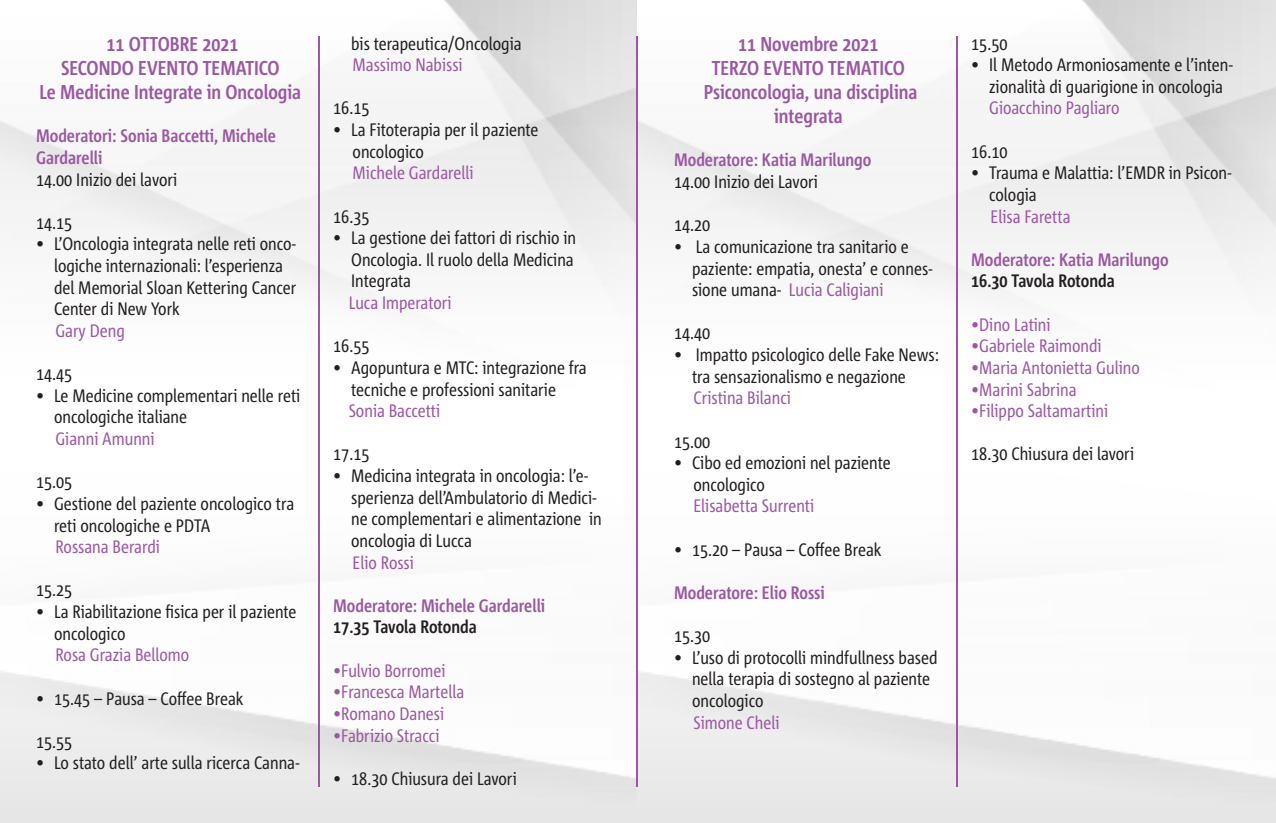
<style>
.page{position:relative;width:1276px;height:823px;background:#fff}
.page>*{position:absolute;margin:0;border:0;box-sizing:border-box;transform-origin:0 0}
.t1{font:700 20px "Corpid Cd OT";color:#9b57a3}
.t2{font:18px/21.6px "Corpid Cd OT";color:#231f20}
.t3{font:18px "Corpid Cd OT";color:#9b57a3}
.t4{font:700 18px/21.6px "Corpid Cd OT";color:#9b57a3}
.t5{font:700 18px "Corpid Cd OT";color:#231f20}
.s1{color:#9b57a3}
</style>
<div class="page">
<img style="left:0;top:0;width:1276px;height:822px">
<div style="left:318px;top:36px;width:2px;height:750px;border:1px solid #9b57a3"></div>
<div style="left:956px;top:36px;width:2px;height:750px;border:1px solid #9b57a3"></div>
<div style="left:636px;top:36px;width:2px;height:750px;border:1px solid #9b57a3"></div>
<p class="t1" style="left:107px;top:32px;width:133px">11 OTTOBRE 2021</p>
<p class="t1" style="left:61px;top:56px;width:220px">SECONDO EVENTO TEMATICO</p>
<p class="t1" style="left:40px;top:80px;width:263px">Le Medicine Integrate in Oncologia</p>
<p class="t4" style="left:36px;top:125px;width:241px">Moderatori: Sonia Baccetti, Michele<br>Gardarelli</p>
<p class="t2" style="left:36px;top:168px;width:143px">14.00 Inizio dei lavori</p>
<p class="t2" style="left:36px;top:211px;width:38px">14.15</p>
<p class="t2" style="left:54px;top:233px;width:244px;text-indent:-18px">• L’Oncologia integrata nelle reti onco&shy;logiche internazionali: l’esperienza del Memorial Sloan Kettering Cancer Center di New York</p>
<p class="t3" style="left:55px;top:320px;width:71px">Gary Deng</p>
<p class="t2" style="left:36px;top:363px;width:38px">14.45</p>
<p class="t2" style="left:54px;top:384px;width:248px;text-indent:-18px">• Le Medicine complementari nelle reti oncologiche italiane</p>
<p class="t3" style="left:55px;top:428px;width:101px">Gianni Amunni</p>
<p class="t2" style="left:36px;top:471px;width:38px">15.05</p>
<p class="t2" style="left:54px;top:492px;width:242px;text-indent:-18px">• Gestione del paziente oncologico tra reti oncologiche e PDTA</p>
<p class="t3" style="left:55px;top:536px;width:106px">Rossana Berardi</p>
<p class="t2" style="left:36px;top:579px;width:38px">15.25</p>
<p class="t2" style="left:54px;top:600px;width:244px;text-indent:-18px">• La Riabilitazione fisica per il paziente oncologico</p>
<p class="t3" style="left:55px;top:644px;width:135px">Rosa Grazia Bellomo</p>
<p class="t2" style="left:36px;top:687px;width:209px">• 15.45 – Pausa – Coffee Break</p>
<p class="t2" style="left:36px;top:730px;width:38px">15.55</p>
<p class="t2" style="left:36px;top:751px;width:265px">• Lo stato dell’ arte sulla ricerca Canna-</p>
<p class="t2" style="left:351px;top:32px;width:172px">bis terapeutica/Oncologia</p>
<p class="t3" style="left:353px;top:54px;width:111px">Massimo Nabissi</p>
<p class="t2" style="left:333px;top:97px;width:38px">16.15</p>
<p class="t2" style="left:333px;top:119px;width:207px">• La Fitoterapia per il paziente</p>
<p class="t2" style="left:353px;top:140px;width:73px">oncologico</p>
<p class="t3" style="left:353px;top:162px;width:122px">Michele Gardarelli</p>
<p class="t2" style="left:333px;top:205px;width:38px">16.35</p>
<p class="t2" style="left:351px;top:227px;width:226px;text-indent:-18px">• La gestione dei fattori di rischio in<br>Oncologia. Il ruolo della Medicina<br>Integrata</p>
<p class="t3" style="left:349px;top:292px;width:104px">Luca Imperatori</p>
<p class="t2" style="left:333px;top:335px;width:38px">16.55</p>
<p class="t2" style="left:351px;top:356px;width:237px;text-indent:-18px">• Agopuntura e MTC: integrazione fra tecniche e professioni sanitarie</p>
<p class="t3" style="left:349px;top:400px;width:93px">Sonia Baccetti</p>
<p class="t2" style="left:333px;top:443px;width:38px">17.15</p>
<p class="t2" style="left:351px;top:464px;width:252px;text-indent:-18px">• Medicina integrata in oncologia: l’e&shy;sperienza dell’Ambulatorio di Medici&shy;ne complementari e alimentazione in oncologia di Lucca</p>
<p class="t3" style="left:353px;top:551px;width:63px">Elio Rossi</p>
<p class="t4" style="left:333px;top:594px;width:213px">Moderatore: Michele Gardarelli</p>
<p class="t5" style="left:333px;top:616px;width:145px">17.35 Tavola Rotonda</p>
<p class="t3" style="left:333px;top:659px;width:114px">•Fulvio Borromei</p>
<p class="t3" style="left:333px;top:681px;width:133px">•Francesca Martella</p>
<p class="t3" style="left:333px;top:702px;width:112px">•Romano Danesi</p>
<p class="t3" style="left:333px;top:724px;width:108px">•Fabrizio Stracci</p>
<p class="t2" style="left:333px;top:767px;width:185px">• 18.30 Chiusura dei Lavori</p>
<p class="t1" style="left:738px;top:32px;width:142px">11 Novembre 2021</p>
<p class="t1" style="left:712px;top:56px;width:195px">TERZO EVENTO TEMATICO</p>
<p class="t1" style="left:704px;top:80px;width:215px">Psiconcologia, una disciplina</p>
<p class="t1" style="left:774px;top:104px;width:70px">integrata</p>
<p class="t4" style="left:674px;top:149px;width:199px">Moderatore: Katia Marilungo</p>
<p class="t2" style="left:674px;top:171px;width:145px">14.00 Inizio dei Lavori</p>
<p class="t2" style="left:674px;top:214px;width:38px">14.20</p>
<p class="t2" style="left:692px;top:235px;width:242px;text-indent:-18px">• La comunicazione tra sanitario e paziente: empatia, onesta’ e connes&shy;sione umana- <span class="s1">Lucia Caligiani</span></p>
<p class="t2" style="left:674px;top:322px;width:38px">14.40</p>
<p class="t2" style="left:692px;top:343px;width:249px;text-indent:-18px">• Impatto psicologico delle Fake News: tra sensazionalismo e negazione</p>
<p class="t3" style="left:693px;top:387px;width:99px">Cristina Bilanci</p>
<p class="t2" style="left:674px;top:430px;width:38px">15.00</p>
<p class="t2" style="left:674px;top:451px;width:218px">• Cibo ed emozioni nel paziente</p>
<p class="t2" style="left:693px;top:473px;width:73px">oncologico</p>
<p class="t3" style="left:693px;top:495px;width:122px">Elisabetta Surrenti</p>
<p class="t2" style="left:674px;top:538px;width:209px">• 15.20 – Pausa – Coffee Break</p>
<p class="t4" style="left:674px;top:581px;width:152px">Moderatore: Elio Rossi</p>
<p class="t2" style="left:674px;top:624px;width:38px">15.30</p>
<p class="t2" style="left:692px;top:646px;width:247px;text-indent:-18px">• L’uso di protocolli mindfullness based nella terapia di sostegno al paziente oncologico</p>
<p class="t3" style="left:693px;top:711px;width:87px">Simone Cheli</p>
<p class="t2" style="left:971px;top:32px;width:38px">15.50</p>
<p class="t2" style="left:989px;top:54px;width:245px;text-indent:-18px">• Il Metodo Armoniosamente e l’inten&shy;zionalità di guarigione in oncologia<br><span class="s1">Gioacchino Pagliaro</span></p>
<p class="t2" style="left:971px;top:140px;width:38px">16.10</p>
<p class="t2" style="left:989px;top:162px;width:244px;text-indent:-18px">• Trauma e Malattia: l’EMDR in Psicon&shy;cologia</p>
<p class="t3" style="left:990px;top:205px;width:81px">Elisa Faretta</p>
<p class="t4" style="left:971px;top:248px;width:199px">Moderatore: Katia Marilungo</p>
<p class="t5" style="left:971px;top:270px;width:145px">16.30 Tavola Rotonda</p>
<p class="t3" style="left:971px;top:313px;width:81px">•Dino Latini</p>
<p class="t3" style="left:971px;top:335px;width:132px">•Gabriele Raimondi</p>
<p class="t3" style="left:971px;top:357px;width:170px">•Maria Antonietta Gulino</p>
<p class="t3" style="left:971px;top:378px;width:107px">•Marini Sabrina</p>
<p class="t3" style="left:971px;top:400px;width:138px">•Filippo Saltamartini</p>
<p class="t2" style="left:971px;top:443px;width:164px">18.30 Chiusura dei lavori</p>
</div>
